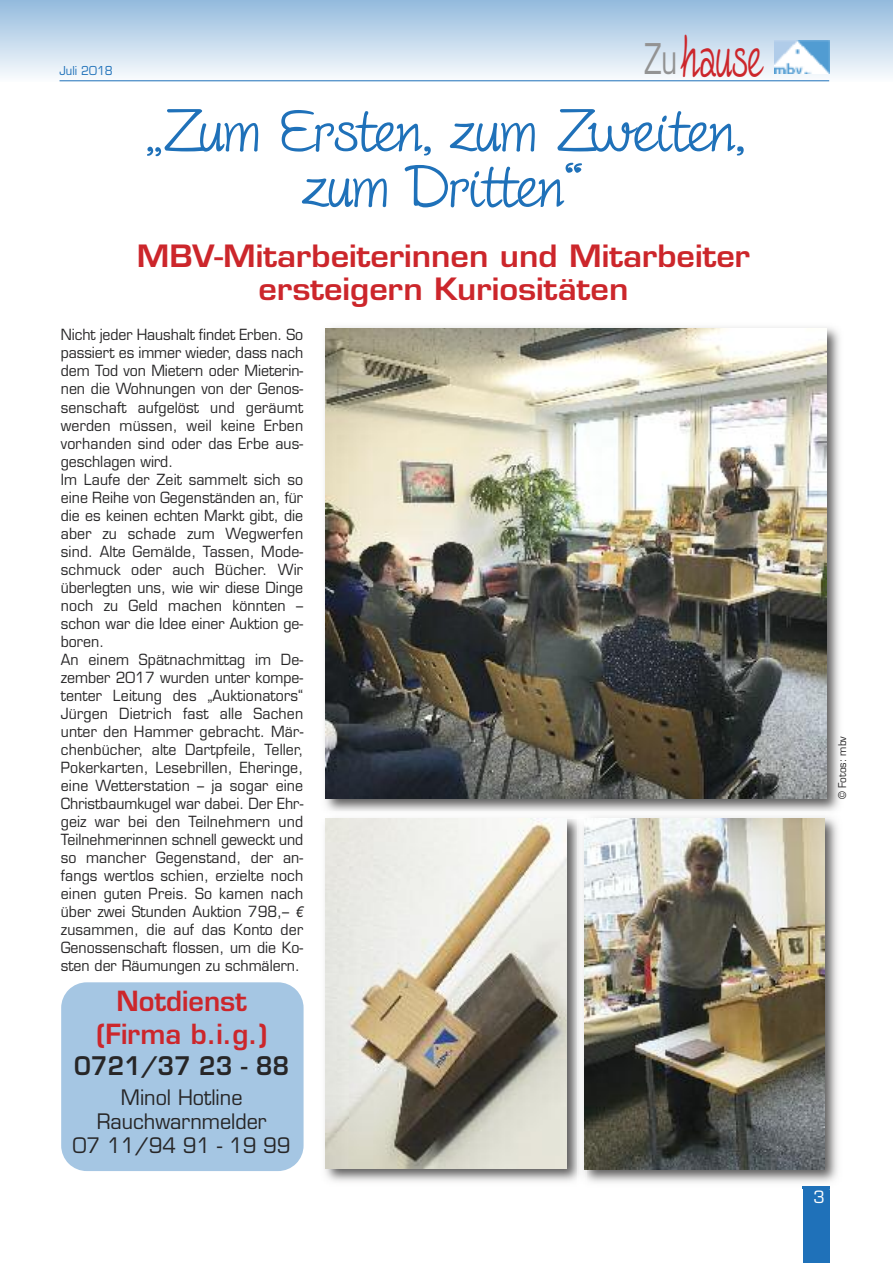
<style>
.page{position:relative;width:893px;height:1263px;background:#fff}
.page>*{position:absolute;margin:0;border:0;box-sizing:border-box;transform-origin:0 0}
.t1{font:66.6px/55.5px "Fineliner Script";color:#1f71b9;text-align:center;scale:1.08 1}
.t2{font:66.3px "Fineliner Script";color:#cc262b;scale:.7 1}
.t3{font:600 30px/33px "Eurostile";color:#cc262b;text-align:center;scale:1.08 1}
.t4{font:600 27px/33.3px "Eurostile";color:#cc262b;text-align:center}
.t5{font:600 25.05px "Eurostile";color:#272627;scale:.95 1}
.t6{font:20.85px/24px "Eurostile";color:#272627;text-align:center;scale:.95 1}
.t7{font:16.5px "Eurostile";color:#fff}
.t8{font:15px/18px "Eurostile";letter-spacing:.01em;color:#272627;scale:.94 1}
.t9{font:12px "Eurostile";color:#1f71b9;scale:.95 1}
.t10{font:10.5px "Eurostile";color:#272627;scale:.95 1}
.s1{font-family:"Eurostile";font-size:41.25px;color:#939393}
.s2{font-family:"Avenir";font-weight:500;font-style:italic}
</style>
<div class="page">
<img style="left:325px;top:327px;width:515px;height:484px">
<img style="left:326px;top:328px;width:500px;height:470px">
<div style="left:0;top:0;width:893px;height:82px;background:linear-gradient(to bottom,#9abedf,#edf4f9)"></div>
<img style="left:774px;top:41px;width:55px;height:32px">
<div style="left:803px;top:1186px;width:26px;height:77px;background:#1f71b9"></div>
<hr style="left:60px;top:81px;width:769px;height:1px;background:#1f71b9">
<div style="left:61px;top:982px;width:243px;height:189px;background:#a5c6e3"></div>
<img style="left:325px;top:817px;width:513px;height:372px">
<img style="left:326px;top:819px;width:241px;height:349px">
<img style="left:803px;top:1186px;width:26px;height:3px">
<div style="left:578px;top:818px;width:8px;height:370px;background:#f4f4f4"></div>
<img style="left:584px;top:818px;width:240px;height:351px">
<p class="t9" style="left:60px;top:66px;width:58px">Juli 2018</p>
<h2 class="t2" style="left:644px;top:22px;width:170px"><span class="s1">Zu</span>hause</h2>
<h1 class="t1" style="left:144px;top:105px;width:558px">„Zum Ersten, zum Zweiten, zum Dritten“</h1>
<h3 class="t3" style="left:137px;top:243px;width:569px">MBV-Mitarbeiterinnen und Mitarbeiter ersteigern Kuriositäten</h3>
<p class="t8" style="left:61px;top:328px;width:260px">Nicht jeder Haushalt findet Erben. So passiert es immer wieder, dass nach dem Tod von Mietern oder Mieterin&shy;nen die Wohnungen von der Genos&shy;senschaft aufgelöst und geräumt werden müssen, weil keine Erben vorhanden sind oder das Erbe aus&shy;geschlagen wird.<br>Im Laufe der Zeit sammelt sich so eine Reihe von Gegenständen an, für die es keinen echten Markt gibt, die aber zu schade zum Wegwerfen sind. Alte Gemälde, Tassen, Mode&shy;schmuck oder auch Bücher. Wir überlegten uns, wie wir diese Dinge noch zu Geld machen könnten – schon war die Idee einer Auktion ge&shy;boren.<br>An einem Spätnachmittag im De&shy;zember 2017 wurden unter kompe&shy;tenter Leitung des „Auktionators“<br>Jürgen Dietrich fast alle Sachen unter den Hammer gebracht. Mär&shy;chenbücher, alte Dartpfeile, Teller,<br>Pokerkarten, Lesebrillen, Eheringe, eine Wetterstation – ja sogar eine<br>Christbaumkugel war dabei. Der Ehr&shy;geiz war bei den Teilnehmern und<br>Teilnehmerinnen schnell geweckt und so mancher Gegenstand, der an&shy;fangs wertlos schien, erzielte noch einen guten Preis. So kamen nach über zwei Stunden Auktion 798,– <span class="s2">€ </span>zusammen, die auf das Konto der<br>Genossenschaft flossen, um die Ko&shy;sten der Räumungen zu schmälern.</p>
<h3 class="t4" style="left:96px;top:987px;width:173px">Notdienst (Firma b.i.g.)</h3>
<h3 class="t5" style="left:74px;top:1056px;width:228px">0721/37 23 - 88</h3>
<h3 class="t6" style="left:73px;top:1088px;width:230px">Minol Hotline<br>Rauchwarnmelder<br>07 11/94 91 - 19 99</h3>
<p class="t10" style="left:838px;top:799px;width:68px;rotate:-90deg">© Fotos: mbv</p>
<p class="t7" style="left:813px;top:1190px;width:13px">3</p>
</div>
